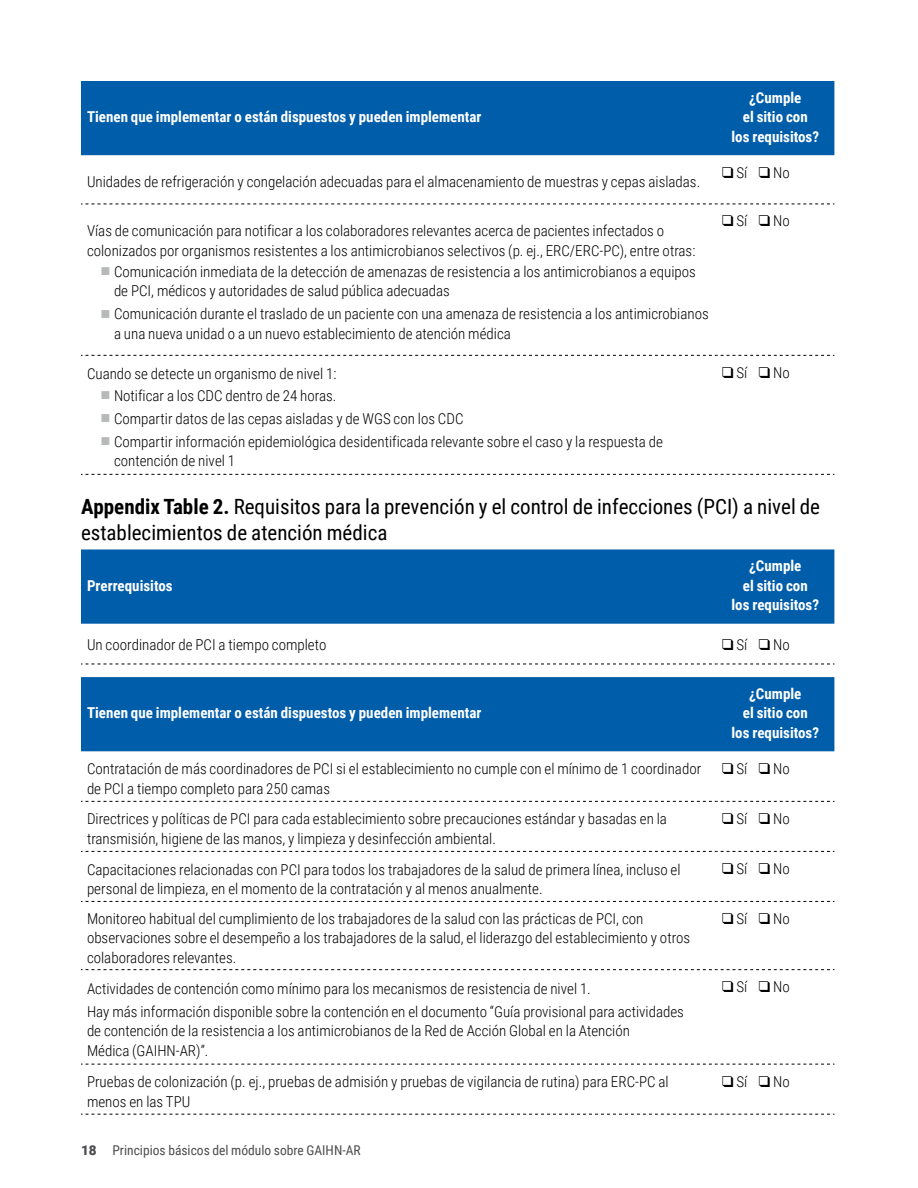
<style>
.page{position:relative;width:918px;height:1188px;background:#fff}
.page>*{position:absolute;margin:0;border:0;box-sizing:border-box;transform-origin:0 0}
.H3_Table_Appendix{font:21px/25.5px "Roboto Condensed";color:#000}
.TD{font:300 15px/19.5px "Roboto Condensed";color:#000}
.TH_col{font:700 15px/19.5px "Roboto Condensed";color:#fff;text-align:center}
.t1{font:13.5px "Roboto Condensed";color:#4d4d4f}
.s1{font-family:"Arial Unicode MS";font-weight:400}
.s2{font-weight:700}
.s3{font-family:"Roboto";font-weight:900}
</style>
<div class="page">
<div style="left:81px;top:81px;width:753px;height:74px;background:#005daa"></div>
<svg style="left:81px;top:204px;width:753px;height:1px"></svg>
<svg style="left:81px;top:355px;width:753px;height:1px"></svg>
<svg style="left:81px;top:474px;width:753px;height:1px"></svg>
<div style="left:81px;top:549px;width:753px;height:75px;background:#005daa"></div>
<svg style="left:81px;top:664px;width:753px;height:1px"></svg>
<div style="left:81px;top:677px;width:753px;height:74px;background:#005daa"></div>
<svg style="left:81px;top:801px;width:753px;height:1px"></svg>
<svg style="left:81px;top:901px;width:753px;height:1px"></svg>
<svg style="left:81px;top:969px;width:753px;height:1px"></svg>
<svg style="left:81px;top:1064px;width:753px;height:1px"></svg>
<svg style="left:81px;top:1114px;width:753px;height:1px"></svg>
<svg style="left:81px;top:851px;width:753px;height:1px"></svg>
<p class="TH_col" style="left:87px;top:107px;width:396px">Tienen que implementar o están dispuestos y pueden implementar</p>
<p class="TD" style="left:87px;top:172px;width:615px">Unidades de refrigeración y congelación adecuadas para el almacenamiento de muestras y cepas aisladas.</p>
<p class="TD" style="left:87px;top:221px;width:610px">Vías de comunicación para notificar a los colaboradores relevantes acerca de pacientes infectados o colonizados por organismos resistentes a los antimicrobianos selectivos (p. ej., ERC/ERC-PC), entre otras:</p>
<p class="TD" style="left:114px;top:261px;width:583px">Comunicación inmediata de la detección de amenazas de resistencia a los antimicrobianos a equipos de PCI, médicos y autoridades de salud pública adecuadas</p>
<p class="TD" style="left:114px;top:304px;width:596px">Comunicación durante el traslado de un paciente con una amenaza de resistencia a los antimicrobianos a una nueva unidad o a un nuevo establecimiento de atención médica</p>
<p class="TD" style="left:87px;top:364px;width:251px">Cuando se detecte un organismo de nivel 1:</p>
<p class="TD" style="left:114px;top:385px;width:224px">Notificar a los CDC dentro de 24 horas.</p>
<p class="TD" style="left:114px;top:408px;width:351px">Compartir datos de las cepas aisladas y de WGS con los CDC</p>
<p class="TD" style="left:114px;top:431px;width:551px">Compartir información epidemiológica desidentificada relevante sobre el caso y la respuesta de contención de nivel 1</p>
<p class="TH_col" style="left:731px;top:87px;width:89px">¿Cumple<br>el sitio con<br>los requisitos?</p>
<p class="TD" style="left:722px;top:162px;width:69px"><span class="s1">❑</span> Sí <span class="s1">❑</span> No</p>
<p class="TD" style="left:722px;top:211px;width:69px"><span class="s1">❑</span> Sí <span class="s1">❑</span> No</p>
<p class="TD" style="left:722px;top:362px;width:69px"><span class="s1">❑</span> Sí <span class="s1">❑</span> No</p>
<h3 class="H3_Table_Appendix" style="left:81px;top:493px;width:741px"><span class="s2">Appendix Table 2.</span> Requisitos para la prevención y el control de infecciones (PCI) a nivel de establecimientos de atención médica</h3>
<p class="TH_col" style="left:87px;top:575px;width:87px">Prerrequisitos</p>
<p class="TH_col" style="left:731px;top:556px;width:89px">¿Cumple<br>el sitio con<br>los requisitos?</p>
<p class="TD" style="left:87px;top:634px;width:241px">Un coordinador de PCI a tiempo completo</p>
<p class="TD" style="left:722px;top:635px;width:69px"><span class="s1">❑</span> Sí <span class="s1">❑</span> No</p>
<p class="TH_col" style="left:87px;top:703px;width:396px">Tienen que implementar o están dispuestos y pueden implementar</p>
<p class="TH_col" style="left:731px;top:683px;width:89px">¿Cumple<br>el sitio con<br>los requisitos?</p>
<p class="TD" style="left:87px;top:759px;width:616px">Contratación de más coordinadores de PCI si el establecimiento no cumple con el mínimo de 1 coordinador de PCI a tiempo completo para 250 camas</p>
<p class="TD" style="left:722px;top:758px;width:69px"><span class="s1">❑</span> Sí <span class="s1">❑</span> No</p>
<p class="TD" style="left:87px;top:809px;width:581px">Directrices y políticas de PCI para cada establecimiento sobre precauciones estándar y basadas en la transmisión, higiene de las manos, y limpieza y desinfección ambiental.</p>
<p class="TD" style="left:722px;top:808px;width:69px"><span class="s1">❑</span> Sí <span class="s1">❑</span> No</p>
<p class="TD" style="left:87px;top:859px;width:595px">Capacitaciones relacionadas con PCI para todos los trabajadores de la salud de primera línea, incluso el personal de limpieza, en el momento de la contratación y al menos anualmente.</p>
<p class="TD" style="left:722px;top:858px;width:69px"><span class="s1">❑</span> Sí <span class="s1">❑</span> No</p>
<p class="TD" style="left:87px;top:908px;width:605px">Monitoreo habitual del cumplimiento de los trabajadores de la salud con las prácticas de PCI, con observaciones sobre el desempeño a los trabajadores de la salud, el liderazgo del establecimiento y otros colaboradores relevantes.</p>
<p class="TD" style="left:722px;top:908px;width:69px"><span class="s1">❑</span> Sí <span class="s1">❑</span> No</p>
<p class="TD" style="left:87px;top:978px;width:505px">Actividades de contención como mínimo para los mecanismos de resistencia de nivel 1.</p>
<p class="TD" style="left:87px;top:1001px;width:598px">Hay más información disponible sobre la contención en el documento “Guía provisional para actividades de contención de la resistencia a los antimicrobianos de la Red de Acción Global en la Atención<br>Médica (GAIHN-AR)”.</p>
<p class="TD" style="left:722px;top:976px;width:69px"><span class="s1">❑</span> Sí <span class="s1">❑</span> No</p>
<p class="TD" style="left:87px;top:1072px;width:583px">Pruebas de colonización (p. ej., pruebas de admisión y pruebas de vigilancia de rutina) para ERC-PC al menos en las TPU</p>
<p class="TD" style="left:722px;top:1071px;width:69px"><span class="s1">❑</span> Sí <span class="s1">❑</span> No</p>
<p class="t1" style="left:81px;top:1141px;width:281px"><span class="s3">18</span> Principios básicos del módulo sobre GAIHN-AR</p>
</div>
